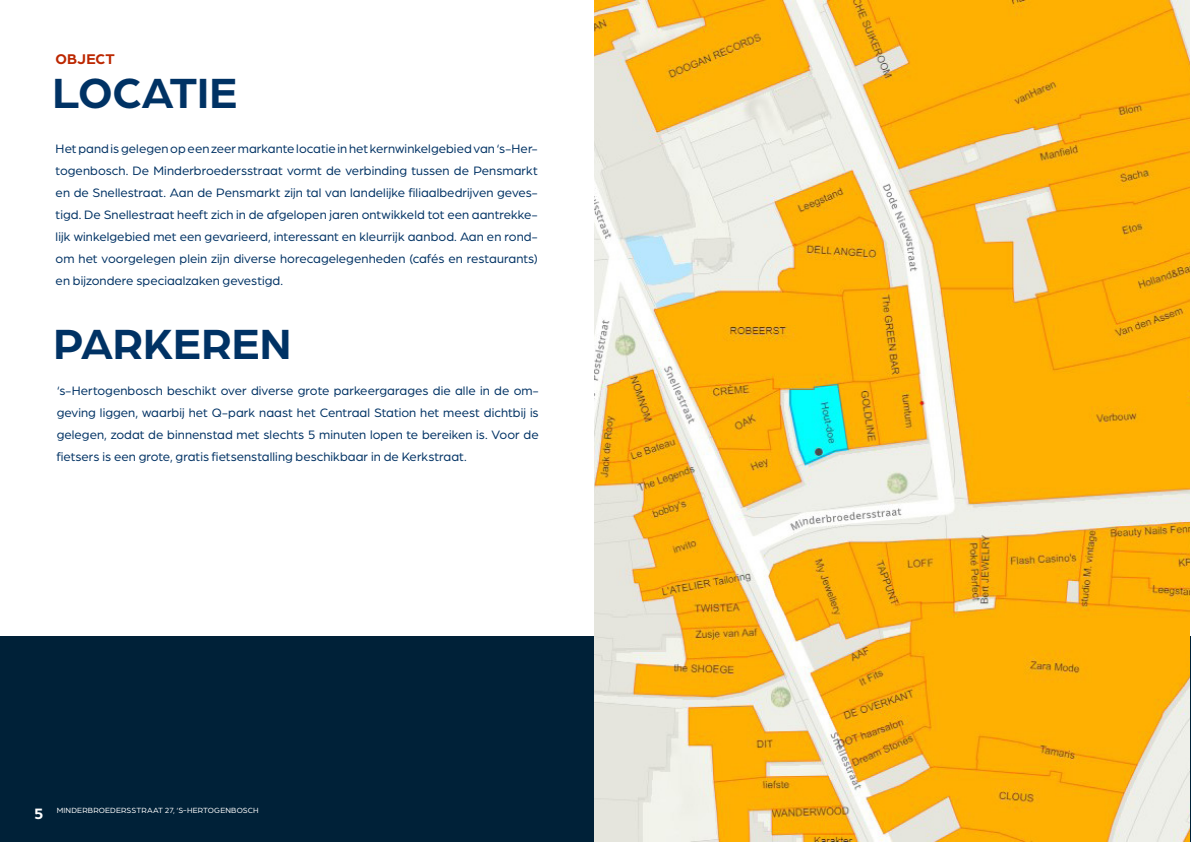
<style>
.page{position:relative;width:1191px;height:842px;background:#fff}
.page>*{position:absolute;margin:0;border:0;box-sizing:border-box;transform-origin:0 0}
.Koppen_groot_blauw{font:700 45px "Arboria";letter-spacing:-.005em;color:#003264}
.Kopjes_klein_rood{font:700 15px "Arboria";letter-spacing:.01em;color:#bc2701}
.Broodtekst_blauw{font:13px/22px "Arboria";color:#003264;text-align:justify}
.t1{font:8px "Arboria";letter-spacing:.02em;color:#fff}
.s1{font-weight:700;font-size:16px}
</style>
<div class="page">
<div style="left:0;top:637px;width:1191px;height:205px;background:#002138"></div>
<img style="left:594px;top:0;width:596px;height:841px">
<p class="Kopjes_klein_rood" style="left:56px;top:49px;width:61px">OBJECT</p>
<p class="Koppen_groot_blauw" style="left:52px;top:62px;width:186px">LOCATIE</p>
<p class="Broodtekst_blauw" style="left:56px;top:137px;width:483px">Het pand is gelegen op een zeer markante locatie in het kernwinkelgebied van ‘s-Her&shy;togenbosch. De Minderbroedersstraat vormt de verbinding tussen de Pensmarkt en de Snellestraat. Aan de Pensmarkt zijn tal van landelijke filiaalbedrijven geves&shy;tigd. De Snellestraat heeft zich in de afgelopen jaren ontwikkeld tot een aantrekke&shy;lijk winkelgebied met een gevarieerd, interessant en kleurrijk aanbod. Aan en rond&shy;om het voorgelegen plein zijn diverse horecagelegenheden (cafés en restaurants) en bijzondere speciaalzaken gevestigd.</p>
<p class="Koppen_groot_blauw" style="left:53px;top:313px;width:239px">PARKEREN</p>
<p class="Broodtekst_blauw" style="left:57px;top:379px;width:483px">‘s-Hertogenbosch beschikt over diverse grote parkeergarages die alle in de om&shy;geving liggen, waarbij het Q-park naast het Centraal Station het meest dichtbij is gelegen, zodat de binnenstad met slechts 5 minuten lopen te bereiken is. Voor de fietsers is een grote, gratis fietsenstalling beschikbaar in de Kerkstraat.</p>
<p class="t1" style="left:34px;top:805px;width:226px"><span class="s1">5</span> MINDERBROEDERSSTRAAT 27, ‘S-HERTOGENBOSCH</p>
</div>
